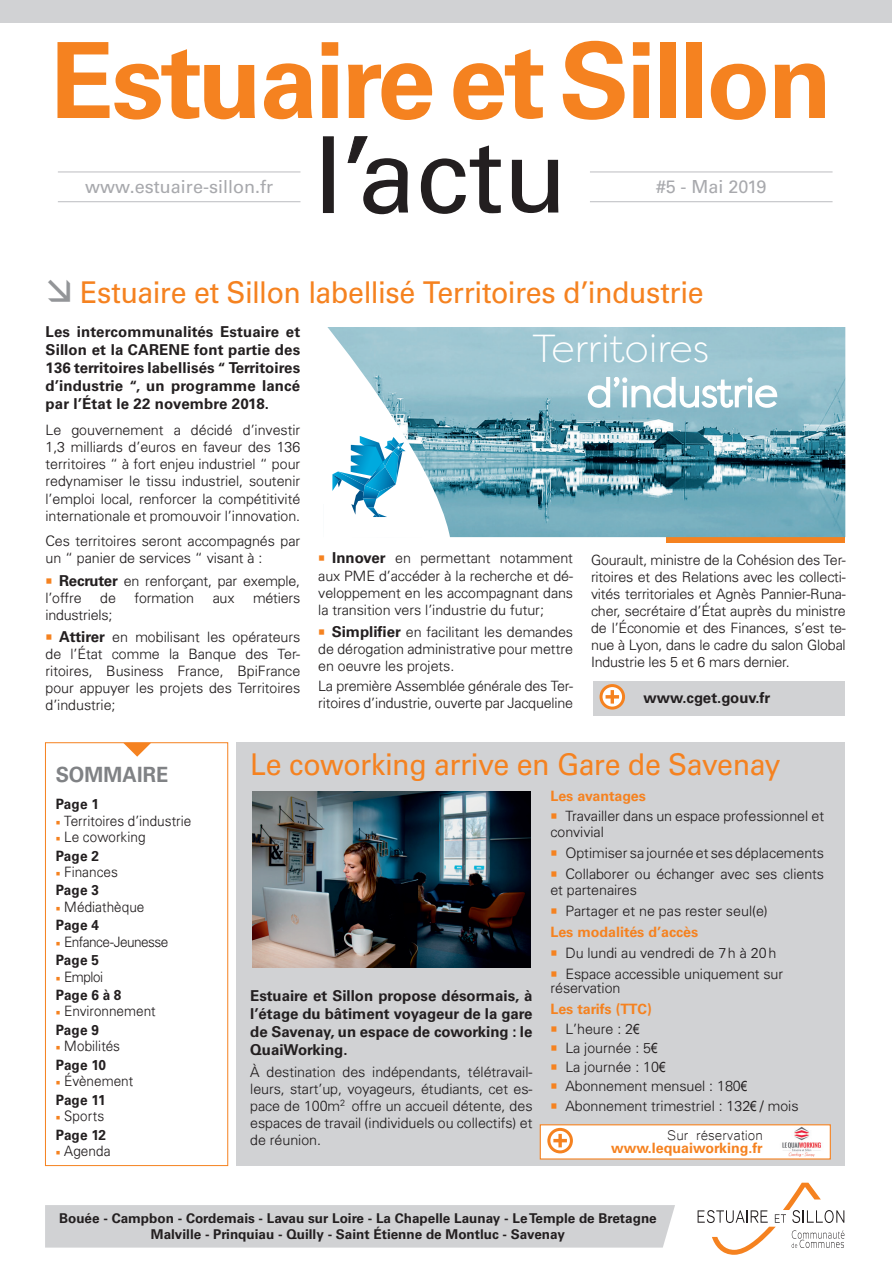
<style>
.page{position:relative;width:892px;height:1261px;background:#fff}
.page>*{position:absolute;margin:0;border:0;box-sizing:border-box;transform-origin:0 0}
.t1{font:700 105px "Univers LT Std";letter-spacing:-.025em;color:#f58220}
.t2{font:105px "Univers LT Std";color:#231f20}
.t3{font:300 39px "Filson Pro";color:#fff}
.TITRE_LIGHT_ORANGE{font:30px "Univers LT Std";letter-spacing:-.015em;color:#f58220;scale:.95 1}
.TITRE_LIGHT_ORANGE-2{font:700 21px "Univers LT Std";letter-spacing:.005em;color:#808285;scale:.95 1}
.t4{font:18px "Univers LT Std";color:#a8a9ad}
.t5{font:18px "Microsoft Yi Baiti";color:#231f20}
.t6{font:700 15px/18px "Univers LT Std";color:#231f20;text-align:justify}
.TEXTE_LIGHT{font:300 14.25px/17.1px "Univers";color:#231f20;text-align:justify}
.TEXTE_LIGHT-2{font:300 14.25px "Univers";color:#231f20;scale:.95 1}
.TEXTE_LIGHT-3{font:700 14.25px "Univers LT Std";color:#f58220}
.TEXTE_LIGHT-4{font:700 14.25px "Univers LT Std";letter-spacing:.01em;color:#231f20;scale:.95 1}
.TEXTE_LIGHT-5{font:300 14.25px "Univers";letter-spacing:-.035em;color:#231f20;scale:.95 1}
.t7{font:700 13.5px "Univers LT Std";color:#231f20}
.s1{font-size:14.25px}
.s2{color:#f58220}
.s3{font-family:"Univers LT Std";font-weight:700;font-size:15px}
.s4{font-family:"Arial Narrow";font-weight:400}
</style>
<div class="page">
<div style="left:323px;top:137px;width:10px;height:75px;border:1px solid #231f20"></div>
<svg style="left:347px;top:136px;width:20px;height:27px"></svg>
<div style="left:0;top:0;width:891px;height:23px;background:#d1d2d4"></div>
<hr style="left:58px;top:201px;width:242px;height:1px;background:#bcbdc0">
<hr style="left:589px;top:201px;width:243px;height:1px;background:#bcbdc0">
<hr style="left:58px;top:172px;width:242px;height:1px;background:#bcbdc0">
<hr style="left:589px;top:172px;width:243px;height:1px;background:#bcbdc0">
<div style="left:45px;top:1205px;width:629px;height:42px;background:#d1d2d4"></div>
<svg style="left:697px;top:1182px;width:146px;height:72px"></svg>
<div style="left:236px;top:742px;width:608px;height:424px;background:#d1d2d4"></div>
<div style="left:539px;top:1124px;width:291px;height:35px;background:#fff;border:1px solid #f58220"></div>
<div style="left:592px;top:681px;width:252px;height:34px;background:#d1d2d4"></div>
<svg style="left:548px;top:1129px;width:23px;height:23px"></svg>
<div style="left:547px;top:1128px;width:25px;height:25px;border:3px solid #f58220;border-radius:50%"></div>
<svg style="left:553px;top:1134px;width:13px;height:13px"></svg>
<svg style="left:600px;top:685px;width:23px;height:23px"></svg>
<div style="left:599px;top:684px;width:25px;height:25px;border:3px solid #f58220;border-radius:50%"></div>
<svg style="left:605px;top:690px;width:13px;height:13px"></svg>
<div style="left:45px;top:742px;width:183px;height:424px;border:1px solid #f58220"></div>
<svg style="left:123px;top:743px;width:28px;height:13px"></svg>
<img style="left:782px;top:1126px;width:39px;height:30px">
<div style="left:666px;top:537px;width:178px;height:5px;background:#f58220"></div>
<img style="left:450px;top:327px;width:394px;height:210px">
<svg style="left:327px;top:327px;width:123px;height:210px"></svg>
<img style="left:252px;top:791px;width:278px;height:177px">
<svg style="left:586px;top:376px;width:192px;height:33px"></svg>
<h1 class="t1" style="left:50px;top:19px;width:783px">Estuaire et Sillon</h1>
<p class="t4" style="left:85px;top:176px;width:189px">www.estuaire-sillon.fr</p>
<h1 class="t2" style="left:314px;top:113px;width:255px">l’actu</h1>
<p class="t4" style="left:655px;top:176px;width:112px">#5 - Mai 2019</p>
<p class="TITRE_LIGHT_ORANGE" style="left:80px;top:274px;width:657px">Estuaire et Sillon labellisé Territoires d’industrie</p>
<p class="t6" style="left:45px;top:323px;width:256px">Les intercommunalités Estuaire et Sillon et la CARENE font partie des 136 territoires labellisés <span class="s1">“</span> Territoires d’industrie <span class="s1">“,</span> un programme lancé par l’État le 22 novembre 2018.</p>
<p class="TEXTE_LIGHT" style="left:45px;top:421px;width:256px">Le gouvernement a décidé d’investir 1,3 milliards d’euros en faveur des 136 territoires “ à fort enjeu industriel “ pour redynamiser le tissu industriel, soutenir l’emploi local, renforcer la compétitivité internationale et promouvoir l’innovation.</p>
<p class="TEXTE_LIGHT" style="left:45px;top:532px;width:256px">Ces territoires seront accompagnés par un “ panier de services “ visant à :</p>
<p class="TEXTE_LIGHT" style="left:45px;top:571px;width:256px"><span class="s2">○</span> <span class="s3">Recruter</span> en renforçant, par exemple, l’offre</p>
<p class="TEXTE_LIGHT" style="left:100px;top:589px;width:17px">de</p>
<p class="TEXTE_LIGHT" style="left:134px;top:589px;width:61px">formation</p>
<p class="TEXTE_LIGHT" style="left:212px;top:589px;width:23px">aux</p>
<p class="TEXTE_LIGHT" style="left:253px;top:589px;width:49px">métiers</p>
<p class="TEXTE_LIGHT" style="left:45px;top:606px;width:68px">industriels;</p>
<p class="TEXTE_LIGHT" style="left:45px;top:628px;width:256px"><span class="s2">○</span> <span class="s3">Attirer</span> en mobilisant les opérateurs de l’État comme la Banque des Ter&shy;ritoires, Business France, BpiFrance pour appuyer les projets des Territoires d’industrie;</p>
<p class="t3" style="left:532px;top:324px;width:178px">Territoires</p>
<p class="TEXTE_LIGHT" style="left:318px;top:549px;width:256px"><span class="s2">○</span> <span class="s3">Innover</span> en permettant notamment aux PME d’accéder à la recherche et dé&shy;veloppement en les accompagnant dans la transition vers l’industrie du futur;</p>
<p class="TEXTE_LIGHT" style="left:318px;top:623px;width:256px"><span class="s2">○</span> <span class="s3">Simplifier</span> en facilitant les demandes de dérogation administrative pour mettre en oeuvre les projets.</p>
<p class="TEXTE_LIGHT" style="left:318px;top:677px;width:256px">La première Assemblée générale des Ter&shy;ritoires d’industrie, ouverte par Jacqueline</p>
<p class="TEXTE_LIGHT" style="left:590px;top:550px;width:256px">Gourault, ministre de la Cohésion des Ter&shy;ritoires et des Relations avec les collecti&shy;vités territoriales et Agnès Pannier-Runa&shy;cher, secrétaire d’État auprès du ministre de l’Économie et des Finances, s’est te&shy;nue à Lyon, dans le cadre du salon Global Industrie les 5 et 6 mars dernier.</p>
<p class="t6" style="left:643px;top:689px;width:128px">www.cget.gouv.fr</p>
<p class="TITRE_LIGHT_ORANGE-2" style="left:56px;top:762px;width:120px">SOMMAIRE</p>
<p class="TEXTE_LIGHT-4" style="left:56px;top:796px;width:47px">Page 1</p>
<p class="TEXTE_LIGHT-2" style="left:56px;top:812px;width:144px"><span class="s2">○</span> Territoires d’industrie</p>
<p class="TEXTE_LIGHT-2" style="left:56px;top:828px;width:96px"><span class="s2">○</span> Le coworking</p>
<p class="TEXTE_LIGHT-4" style="left:56px;top:847px;width:47px">Page 2</p>
<p class="TEXTE_LIGHT-2" style="left:56px;top:863px;width:67px"><span class="s2">○</span> Finances</p>
<p class="TEXTE_LIGHT-4" style="left:56px;top:882px;width:47px">Page 3</p>
<p class="TEXTE_LIGHT-2" style="left:56px;top:898px;width:95px"><span class="s2">○</span> Médiathèque</p>
<p class="TEXTE_LIGHT-4" style="left:56px;top:917px;width:47px">Page 4</p>
<p class="TEXTE_LIGHT-5" style="left:56px;top:933px;width:120px"><span class="s2">○</span> Enfance-Jeunesse</p>
<p class="TEXTE_LIGHT-4" style="left:56px;top:952px;width:47px">Page 5</p>
<p class="TEXTE_LIGHT-2" style="left:56px;top:968px;width:51px"><span class="s2">○</span> Emploi</p>
<p class="TEXTE_LIGHT-4" style="left:56px;top:986px;width:71px">Page 6 à 8</p>
<p class="TEXTE_LIGHT-2" style="left:56px;top:1003px;width:107px"><span class="s2">○</span> Environnement</p>
<p class="TEXTE_LIGHT-4" style="left:56px;top:1021px;width:47px">Page 9</p>
<p class="TEXTE_LIGHT-2" style="left:56px;top:1037px;width:69px"><span class="s2">○</span> Mobilités</p>
<p class="TEXTE_LIGHT-4" style="left:56px;top:1056px;width:55px">Page 10</p>
<p class="TEXTE_LIGHT-2" style="left:56px;top:1072px;width:83px"><span class="s2">○</span> Évènement</p>
<p class="TEXTE_LIGHT-4" style="left:56px;top:1091px;width:54px">Page 11</p>
<p class="TEXTE_LIGHT-2" style="left:56px;top:1107px;width:52px"><span class="s2">○</span> Sports</p>
<p class="TEXTE_LIGHT-4" style="left:56px;top:1126px;width:55px">Page 12</p>
<p class="TEXTE_LIGHT-2" style="left:56px;top:1142px;width:59px"><span class="s2">○</span> Agenda</p>
<p class="TITRE_LIGHT_ORANGE" style="left:250px;top:747px;width:559px">Le coworking arrive en Gare de Savenay</p>
<p class="t6" style="left:250px;top:987px;width:283px">Estuaire et Sillon propose désormais, à l’étage du bâtiment voyageur de la gare de Savenay, un espace de coworking : le QuaiWorking.</p>
<p class="TEXTE_LIGHT" style="left:250px;top:1062px;width:283px">À destination des indépendants, télétravail&shy;leurs, start’up, voyageurs, étudiants, cet es&shy;pace de 100m<sup>2²</sup> offre un accueil détente, des espaces de travail (individuels ou collectifs) et de réunion.</p>
<p class="TEXTE_LIGHT-3" style="left:550px;top:787px;width:97px">Les avantages</p>
<p class="TEXTE_LIGHT" style="left:550px;top:808px;width:275px;line-height:16.2px"><span class="s2">○</span> Travailler dans un espace professionnel et convivial</p>
<p class="TEXTE_LIGHT" style="left:550px;top:844px;width:275px"><span class="s2">○</span> Optimiser sa journée et ses déplacements</p>
<p class="TEXTE_LIGHT" style="left:550px;top:865px;width:275px;line-height:16.2px"><span class="s2">○</span> Collaborer ou échanger avec ses clients et partenaires</p>
<p class="TEXTE_LIGHT" style="left:550px;top:902px;width:219px"><span class="s2">○</span> Partager et ne pas rester seul(e)</p>
<p class="TEXTE_LIGHT-3" style="left:550px;top:924px;width:149px">Les modalités d’accès</p>
<p class="TEXTE_LIGHT" style="left:550px;top:944px;width:227px"><span class="s2">○</span> Du lundi au vendredi de 7h à 20h</p>
<p class="TEXTE_LIGHT" style="left:550px;top:966px;width:234px;line-height:14.2px"><span class="s2">○</span> Espace accessible uniquement sur réservation</p>
<p class="TEXTE_LIGHT-3" style="left:550px;top:1001px;width:103px">Les tarifs (TTC)</p>
<p class="TEXTE_LIGHT" style="left:550px;top:1019px;width:91px"><span class="s2">○</span> L’heure : 2<span class="s4">€</span></p>
<p class="TEXTE_LIGHT" style="left:550px;top:1039px;width:109px"><span class="s2">○</span> La journée : 5<span class="s4">€</span></p>
<p class="TEXTE_LIGHT" style="left:550px;top:1058px;width:116px"><span class="s2">○</span> La journée : 10<span class="s4">€</span></p>
<p class="TEXTE_LIGHT" style="left:550px;top:1077px;width:198px"><span class="s2">○</span> Abonnement mensuel : 180<span class="s4">€</span></p>
<p class="TEXTE_LIGHT" style="left:550px;top:1096px;width:249px"><span class="s2">○</span> Abonnement trimestriel : 132<span class="s4">€</span> / mois</p>
<p class="t5" style="left:666px;top:1124px;width:97px">Sur réservation</p>
<p class="TEXTE_LIGHT-3" style="left:610px;top:1140px;width:153px">www.lequaiworking.fr</p>
<p class="t7" style="left:59px;top:1210px;width:598px">Bouée - Campbon - Cordemais - Lavau sur Loire - La Chapelle Launay - Le Temple de Bretagne</p>
<p class="t7" style="left:151px;top:1226px;width:415px">Malville - Prinquiau - Quilly - Saint Étienne de Montluc - Savenay</p>
</div>
